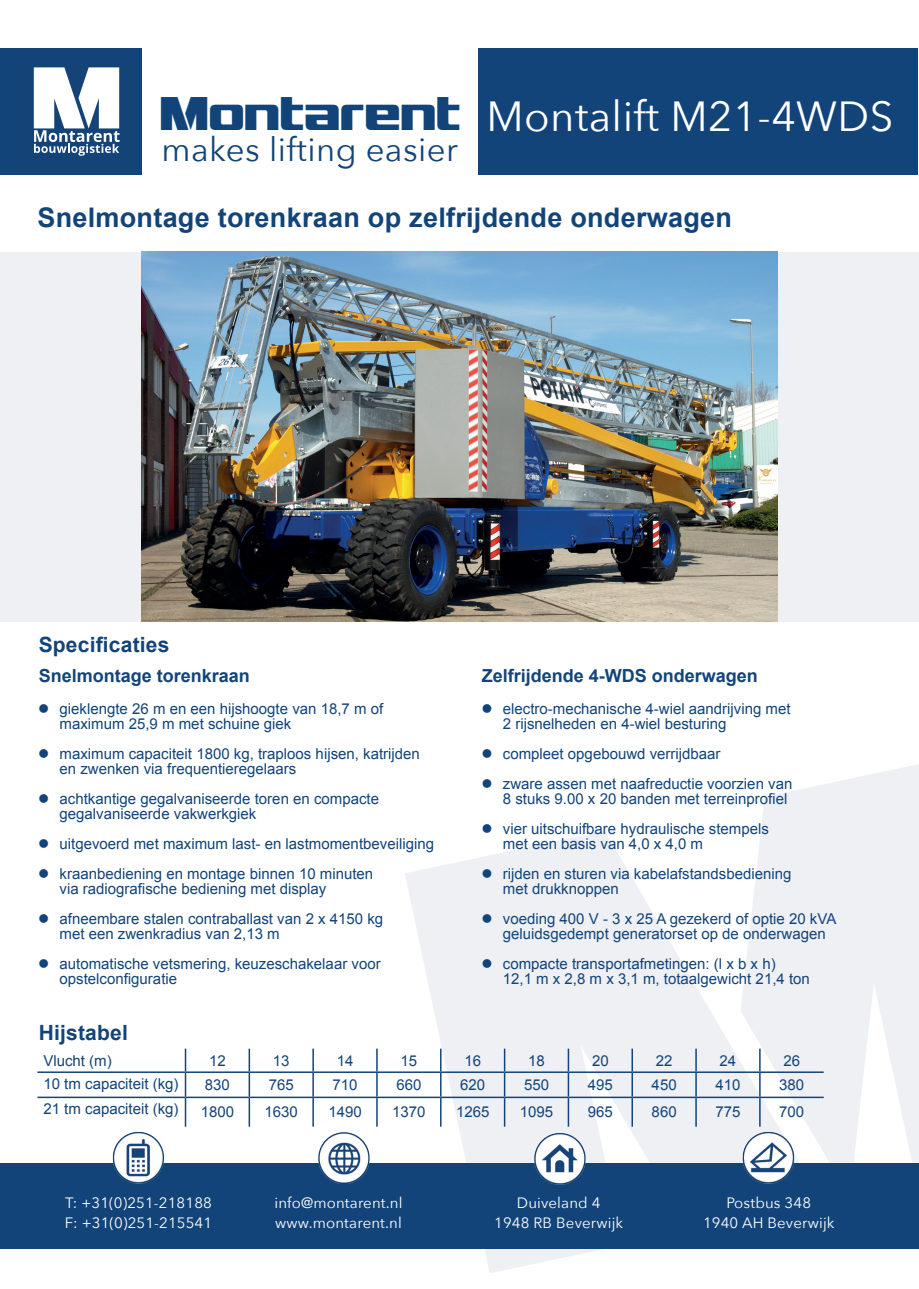
<style>
.page{position:relative;width:919px;height:1289px;background:#fff}
.page>*{position:absolute;margin:0;border:0;box-sizing:border-box;transform-origin:0 0}
.t1{font:45px "Interceptor";letter-spacing:.01em;color:#12447a}
.t2{font:42px "Avenir Next";letter-spacing:.01em;color:#fff}
.t3{font:33px "Avenir Next";letter-spacing:.015em;color:#12447a}
.t4{font:700 27px "Arial";letter-spacing:.01em;color:#12447a}
.t5{font:700 21px "Arial";letter-spacing:.01em;color:#12447a}
.t6{font:700 18px "Arial";color:#12447a}
.t7{font:15px/15px "Arial";color:#12447a}
.t8{font:15px/19.5px "Avenir Next";letter-spacing:.01em;color:#fff}
</style>
<div class="page">
<div style="left:478px;top:48px;width:439px;height:126px;background:#12447a"></div>
<div style="left:0;top:48px;width:142px;height:126px;background:#12447a"></div>
<svg style="left:404px;top:764px;width:514px;height:509px;fill:#eef0f4"></svg>
<div style="left:0;top:1163px;width:918px;height:85px;background:#12447a"></div>
<div style="left:0;top:252px;width:918px;height:369px;background:#eef0f4"></div>
<img style="left:141px;top:252px;width:636px;height:369px">
<hr style="left:248px;top:1048px;width:2px;height:23px;background:#12447a">
<hr style="left:312px;top:1048px;width:2px;height:23px;background:#12447a">
<hr style="left:567px;top:1048px;width:2px;height:23px;background:#12447a">
<hr style="left:631px;top:1048px;width:2px;height:23px;background:#12447a">
<hr style="left:37px;top:1071px;width:148px;height:1px;background:#12447a">
<hr style="left:185px;top:1071px;width:64px;height:1px;background:#12447a">
<hr style="left:249px;top:1071px;width:64px;height:1px;background:#12447a">
<hr style="left:248px;top:1072px;width:2px;height:24px;background:#12447a">
<hr style="left:313px;top:1071px;width:64px;height:1px;background:#12447a">
<hr style="left:312px;top:1072px;width:2px;height:24px;background:#12447a">
<hr style="left:377px;top:1071px;width:64px;height:1px;background:#12447a">
<hr style="left:441px;top:1071px;width:63px;height:1px;background:#12447a">
<hr style="left:504px;top:1071px;width:64px;height:1px;background:#12447a">
<hr style="left:568px;top:1071px;width:64px;height:1px;background:#12447a">
<hr style="left:567px;top:1072px;width:2px;height:24px;background:#12447a">
<hr style="left:632px;top:1071px;width:64px;height:1px;background:#12447a">
<hr style="left:631px;top:1072px;width:2px;height:24px;background:#12447a">
<hr style="left:696px;top:1071px;width:63px;height:1px;background:#12447a">
<hr style="left:759px;top:1071px;width:64px;height:1px;background:#12447a">
<hr style="left:37px;top:1096px;width:148px;height:2px;background:#12447a">
<hr style="left:185px;top:1096px;width:64px;height:2px;background:#12447a">
<svg style="left:185px;top:1048px;width:1px;height:78px"></svg>
<hr style="left:249px;top:1096px;width:64px;height:2px;background:#12447a">
<hr style="left:248px;top:1098px;width:2px;height:28px;background:#12447a">
<hr style="left:313px;top:1096px;width:64px;height:2px;background:#12447a">
<hr style="left:312px;top:1098px;width:2px;height:28px;background:#12447a">
<hr style="left:377px;top:1096px;width:64px;height:2px;background:#12447a">
<svg style="left:376px;top:1048px;width:1px;height:78px"></svg>
<hr style="left:441px;top:1096px;width:63px;height:2px;background:#12447a">
<svg style="left:440px;top:1048px;width:1px;height:78px"></svg>
<hr style="left:504px;top:1096px;width:64px;height:2px;background:#12447a">
<svg style="left:504px;top:1048px;width:1px;height:78px"></svg>
<hr style="left:568px;top:1096px;width:64px;height:2px;background:#12447a">
<hr style="left:567px;top:1098px;width:2px;height:28px;background:#12447a">
<hr style="left:632px;top:1096px;width:64px;height:2px;background:#12447a">
<hr style="left:631px;top:1098px;width:2px;height:28px;background:#12447a">
<hr style="left:696px;top:1096px;width:63px;height:2px;background:#12447a">
<svg style="left:695px;top:1048px;width:1px;height:78px"></svg>
<hr style="left:759px;top:1096px;width:64px;height:2px;background:#12447a">
<svg style="left:759px;top:1048px;width:1px;height:78px"></svg>
<img style="left:112px;top:1131px;width:52px;height:53px">
<img style="left:312px;top:1126px;width:58px;height:58px">
<img style="left:531px;top:1126px;width:59px;height:59px">
<img style="left:739px;top:1126px;width:56px;height:58px">
<svg style="left:34px;top:67px;width:86px;height:89px"></svg>
<h1 class="t1" style="left:161px;top:84px;width:302px">Montarent</h1>
<h3 class="t3" style="left:161px;top:122px;width:298px">makes lifting easier</h3>
<h2 class="t2" style="left:486px;top:81px;width:408px">Montalift M21-4WDS</h2>
<h3 class="t4" style="left:37px;top:200px;width:696px">Snelmontage torenkraan op zelfrijdende onderwagen</h3>
<h3 class="t5" style="left:39px;top:630px;width:132px">Specificaties</h3>
<p class="t6" style="left:39px;top:663px;width:213px">Snelmontage torenkraan</p>
<p class="t6" style="left:481px;top:663px;width:278px">Zelfrijdende 4-WDS onderwagen</p>
<p class="t7" style="left:60px;top:701px;width:325px;text-indent:-21px">● gieklengte 26 m en een hijshoogte van 18,7 m of maximum 25,9 m met schuine giek</p>
<p class="t7" style="left:60px;top:746px;width:362px;text-indent:-21px">● maximum capaciteit 1800 kg, traploos hijsen, katrijden en zwenken via frequentieregelaars</p>
<p class="t7" style="left:60px;top:791px;width:321px;text-indent:-21px">● achtkantige gegalvaniseerde toren en compacte gegalvaniseerde vakwerkgiek</p>
<p class="t7" style="left:38px;top:836px;width:397px">● uitgevoerd met maximum last- en lastmomentbeveiliging</p>
<p class="t7" style="left:60px;top:866px;width:315px;text-indent:-21px">● kraanbediening en montage binnen 10 minuten via radiografische bediening met display</p>
<p class="t7" style="left:60px;top:911px;width:325px;text-indent:-21px">● afneembare stalen contraballast van 2 x 4150 kg met een zwenkradius van 2,13 m</p>
<p class="t7" style="left:60px;top:956px;width:322px;text-indent:-21px">● automatische vetsmering, keuzeschakelaar voor opstelconfiguratie</p>
<h3 class="t5" style="left:39px;top:1018px;width:91px">Hijstabel</h3>
<p class="t7" style="left:503px;top:701px;width:289px;text-indent:-21px">● electro-mechanische 4-wiel aandrijving met<br>2 rijsnelheden en 4-wiel besturing</p>
<p class="t7" style="left:481px;top:746px;width:240px">● compleet opgebouwd verrijdbaar</p>
<p class="t7" style="left:503px;top:776px;width:291px;text-indent:-21px">● zware assen met naafreductie voorzien van<br>8 stuks 9.00 x 20 banden met terreinprofiel</p>
<p class="t7" style="left:503px;top:821px;width:267px;text-indent:-21px">● vier uitschuifbare hydraulische stempels met een basis van 4,0 x 4,0 m</p>
<p class="t7" style="left:503px;top:866px;width:290px;text-indent:-21px">● rijden en sturen via kabelafstandsbediening met drukknoppen</p>
<p class="t7" style="left:503px;top:911px;width:335px;text-indent:-21px">● voeding 400 V - 3 x 25 A gezekerd of optie 20 kVA geluidsgedempt generatorset op de onderwagen</p>
<p class="t7" style="left:503px;top:956px;width:308px;text-indent:-21px">● compacte transportafmetingen: (l x b x h)<br>12,1 m x 2,8 m x 3,1 m, totaalgewicht 21,4 ton</p>
<p class="t7" style="left:43px;top:1052px;width:70px">Vlucht (m)</p>
<p class="t7" style="left:209px;top:1053px;width:18px">12</p>
<p class="t7" style="left:273px;top:1053px;width:18px">13</p>
<p class="t7" style="left:337px;top:1053px;width:18px">14</p>
<p class="t7" style="left:400px;top:1053px;width:18px">15</p>
<p class="t7" style="left:464px;top:1053px;width:18px">16</p>
<p class="t7" style="left:528px;top:1053px;width:18px">18</p>
<p class="t7" style="left:592px;top:1053px;width:18px">20</p>
<p class="t7" style="left:655px;top:1053px;width:18px">22</p>
<p class="t7" style="left:719px;top:1053px;width:18px">24</p>
<p class="t7" style="left:783px;top:1053px;width:18px">26</p>
<p class="t7" style="left:43px;top:1076px;width:137px">10 tm capaciteit (kg)</p>
<p class="t7" style="left:205px;top:1077px;width:27px">830</p>
<p class="t7" style="left:269px;top:1077px;width:27px">765</p>
<p class="t7" style="left:332px;top:1077px;width:27px">710</p>
<p class="t7" style="left:396px;top:1077px;width:27px">660</p>
<p class="t7" style="left:460px;top:1077px;width:27px">620</p>
<p class="t7" style="left:524px;top:1077px;width:27px">550</p>
<p class="t7" style="left:587px;top:1077px;width:27px">495</p>
<p class="t7" style="left:651px;top:1077px;width:27px">450</p>
<p class="t7" style="left:715px;top:1077px;width:27px">410</p>
<p class="t7" style="left:779px;top:1077px;width:27px">380</p>
<p class="t7" style="left:43px;top:1101px;width:137px">21 tm capaciteit (kg)</p>
<p class="t7" style="left:201px;top:1104px;width:35px">1800</p>
<p class="t7" style="left:264px;top:1104px;width:35px">1630</p>
<p class="t7" style="left:328px;top:1104px;width:35px">1490</p>
<p class="t7" style="left:392px;top:1104px;width:35px">1370</p>
<p class="t7" style="left:456px;top:1104px;width:35px">1265</p>
<p class="t7" style="left:520px;top:1104px;width:35px">1095</p>
<p class="t7" style="left:587px;top:1104px;width:27px">965</p>
<p class="t7" style="left:651px;top:1104px;width:27px">860</p>
<p class="t7" style="left:715px;top:1104px;width:27px">775</p>
<p class="t7" style="left:779px;top:1104px;width:27px">700</p>
<p class="t8" style="left:65px;top:1192px;width:149px">T: +31(0)251-218188<br>F: +31(0)251-215541</p>
<p class="t8" style="left:274px;top:1192px;width:129px">info@montarent.nl www.montarent.nl</p>
<p class="t8" style="left:494px;top:1192px;width:131px;text-align:center">Duiveland 4<br>1948 RB Beverwijk</p>
<p class="t8" style="left:703px;top:1192px;width:133px;text-align:center">Postbus 348<br>1940 AH Beverwijk</p>
</div>
